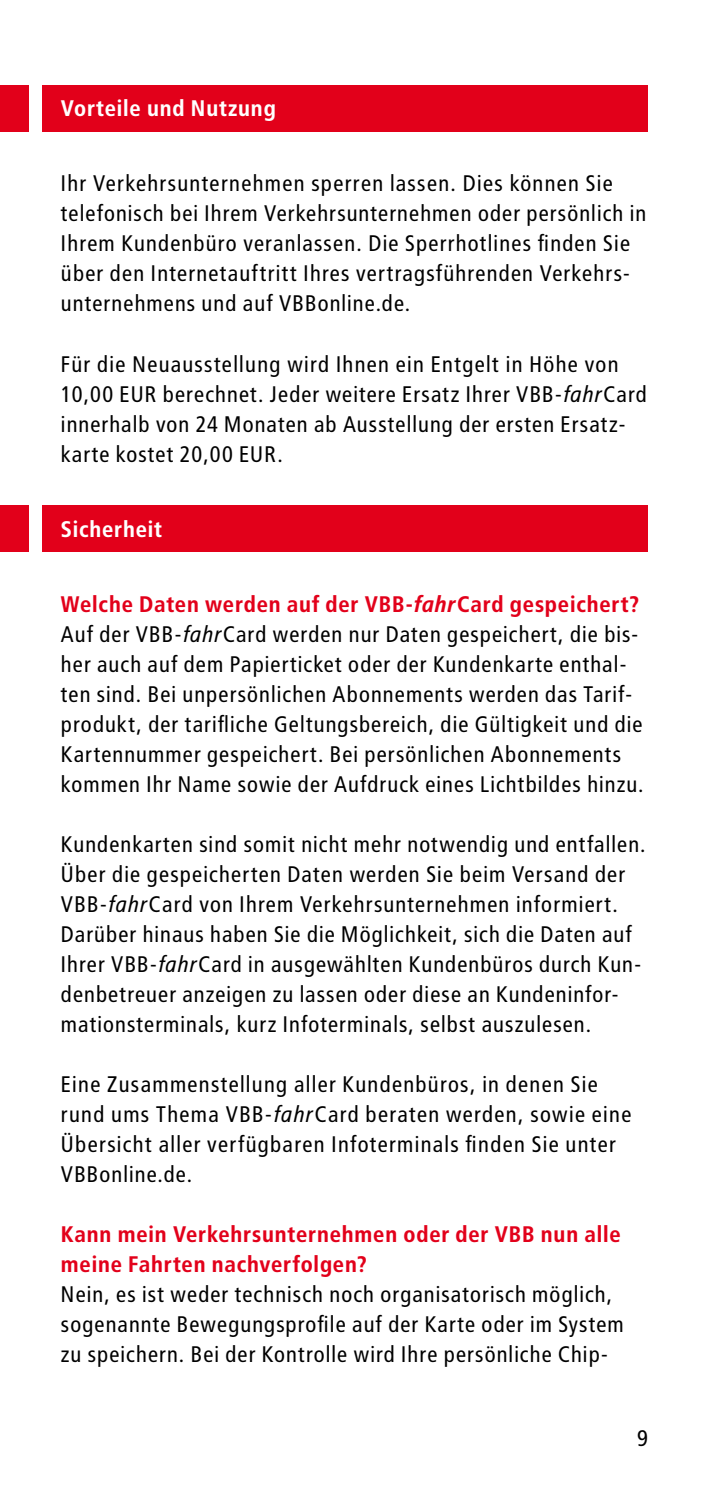
<style>
.page{position:relative;width:709px;height:1489px;background:#fff}
.page>*{position:absolute;margin:0;border:0;box-sizing:border-box;transform-origin:0 0}
.t1{font:22.5px/30px "Transit";letter-spacing:.01em;color:#000}
.t2{font:700 22.5px/30px "Transit";letter-spacing:.015em;color:#e2001a}
.t3{font:700 22.5px "Transit";letter-spacing:.015em;color:#fff}
.s1{font-style:italic}
.s2{font-weight:700;color:#e2001a}
.s3{font-weight:700;font-style:italic;color:#e2001a}
</style>
<div class="page">
<div style="left:43px;top:85px;width:605px;height:46px;background:#e2001a"></div>
<div style="left:43px;top:505px;width:605px;height:46px;background:#e2001a"></div>
<div style="left:0;top:85px;width:28px;height:46px;background:#e2001a"></div>
<div style="left:0;top:505px;width:28px;height:46px;background:#e2001a"></div>
<p class="t3" style="left:61px;top:95px;width:217px">Vorteile und Nutzung</p>
<p class="t1" style="left:61px;top:169px;width:587px">Ihr Verkehrsunternehmen sperren lassen. Dies können Sie telefonisch bei Ihrem Verkehrsunternehmen oder persönlich in Ihrem Kundenbüro veranlassen. Die Sperrhotlines finden Sie über den Internetauftritt Ihres vertragsführenden Verkehrs&shy;unternehmens und auf VBBonline.de.</p>
<p class="t1" style="left:61px;top:349px;width:588px">Für die Neuausstellung wird Ihnen ein Entgelt in Höhe von 10,00 EUR berechnet. Jeder weitere Ersatz Ihrer VBB-<span class="s1">fahr</span>Card innerhalb von 24 Monaten ab Ausstellung der ersten Ersatz&shy;karte kostet 20,00 EUR.</p>
<p class="t3" style="left:61px;top:516px;width:103px">Sicherheit</p>
<p class="t1" style="left:61px;top:589px;width:585px"><span class="s2">Welche Daten werden auf der VBB-</span><span class="s3">fahr</span><span class="s2">Card gespeichert?<br></span>Auf der VBB-<span class="s1">fahr</span>Card werden nur Daten gespeichert, die bis&shy;her auch auf dem Papierticket oder der Kundenkarte enthal&shy;ten sind. Bei unpersönlichen Abonnements werden das Tarif&shy;produkt, der tarifliche Geltungsbereich, die Gültigkeit und die Kartennummer gespeichert. Bei persönlichen Abonnements kommen Ihr Name sowie der Aufdruck eines Lichtbildes hinzu.</p>
<p class="t1" style="left:61px;top:829px;width:587px">Kundenkarten sind somit nicht mehr notwendig und entfallen.<br>Über die gespeicherten Daten werden Sie beim Versand der VBB-<span class="s1">fahr</span>Card von Ihrem Verkehrsunternehmen informiert.<br>Darüber hinaus haben Sie die Möglichkeit, sich die Daten auf Ihrer VBB-<span class="s1">fahr</span>Card in ausgewählten Kundenbüros durch Kun&shy;denbetreuer anzeigen zu lassen oder diese an Kundeninfor&shy;mationsterminals, kurz Infoterminals, selbst auszulesen.</p>
<p class="t1" style="left:61px;top:1069px;width:573px">Eine Zusammenstellung aller Kundenbüros, in denen Sie rund ums Thema VBB-<span class="s1">fahr</span>Card beraten werden, sowie eine Übersicht aller verfügbaren Infoterminals finden Sie unter VBBonline.de.</p>
<p class="t2" style="left:61px;top:1218px;width:562px">Kann mein Verkehrsunternehmen oder der VBB nun alle meine Fahrten nachverfolgen?</p>
<p class="t1" style="left:61px;top:1279px;width:565px">Nein, es ist weder technisch noch organisatorisch möglich, sogenannte Bewegungsprofile auf der Karte oder im System zu speichern. Bei der Kontrolle wird Ihre persönliche Chip-</p>
<p class="t1" style="left:637px;top:1422px;width:13px">9</p>
</div>
